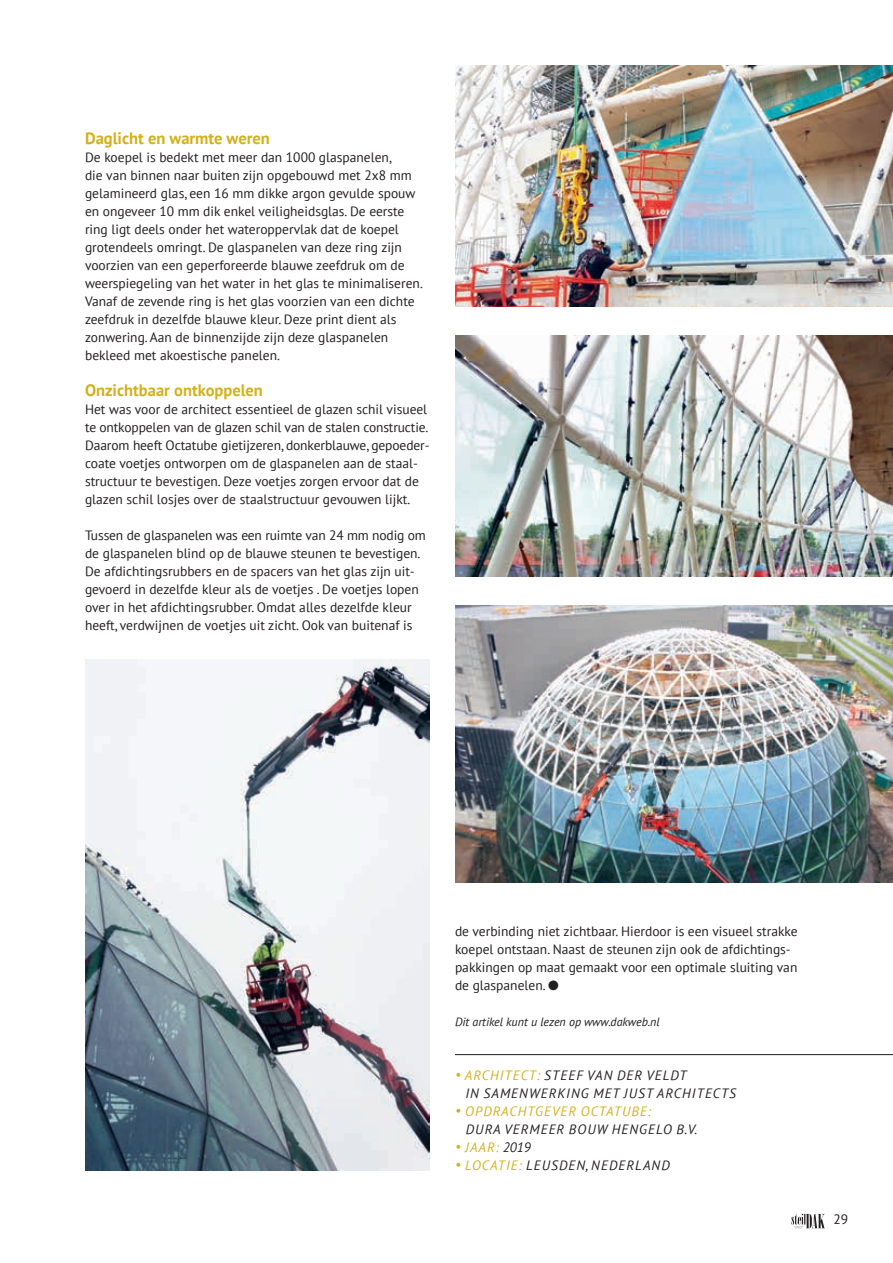
<style>
.page{position:relative;width:893px;height:1263px;background:#fff}
.page>*{position:absolute;margin:0;border:0;box-sizing:border-box;transform-origin:0 0}
.t1{font:700 16.5px "PT Sans";color:#d2b11a}
.t2{font:13.5px/18px "PT Sans";color:#231f20}
.t3{font:italic 13.5px/18px "PT Sans";letter-spacing:.08em;color:#231f20}
.t4{font:italic 13.5px "PT Sans";letter-spacing:.08em;color:#d2b11a}
.t5{font:italic 13.5px "PT Sans";letter-spacing:.04em;color:#d2b11a}
.t6{font:italic 12px "PT Sans";color:#231f20}
.s1{color:#d2b11a}
.s2{color:#231f20}
</style>
<div class="page">
<svg style="left:791px;top:1214px;width:34px;height:14px"></svg>
<img style="left:455px;top:65px;width:438px;height:241px">
<img style="left:455px;top:335px;width:438px;height:241px">
<img style="left:85px;top:660px;width:344px;height:510px">
<img style="left:455px;top:605px;width:438px;height:277px">
<hr style="left:455px;top:1054px;width:438px;height:1px;background:#231f20">
<p class="t1" style="left:85px;top:127px;width:186px">Daglicht en warmte weren</p>
<p class="t2" style="left:85px;top:148px;width:339px">De koepel is bedekt met meer dan 1000 glaspanelen,<br>die van binnen naar buiten zijn opgebouwd met 2x8 mm gelamineerd glas, een 16 mm dikke argon gevulde spouw en ongeveer 10 mm dik enkel veiligheidsglas. De eerste ring ligt deels onder het wateroppervlak dat de koepel grotendeels omringt. De glaspanelen van deze ring zijn voorzien van een geperforeerde blauwe zeefdruk om de weerspiegeling van het water in het glas te minimaliseren.<br>Vanaf de zevende ring is het glas voorzien van een dichte zeefdruk in dezelfde blauwe kleur. Deze print dient als zonwering. Aan de binnenzijde zijn deze glaspanelen bekleed met akoestische panelen.</p>
<p class="t1" style="left:85px;top:379px;width:179px">Onzichtbaar ontkoppelen</p>
<p class="t2" style="left:85px;top:400px;width:346px">Het was voor de architect essentieel de glazen schil visueel te ontkoppelen van de glazen schil van de stalen constructie.<br>Daarom heeft Octatube gietijzeren, donkerblauwe, gepoeder&shy;coate voetjes ontworpen om de glaspanelen aan de staal&shy;structuur te bevestigen. Deze voetjes zorgen ervoor dat de glazen schil losjes over de staalstructuur gevouwen lijkt.</p>
<p class="t2" style="left:85px;top:526px;width:342px">Tussen de glaspanelen was een ruimte van 24 mm nodig om de glaspanelen blind op de blauwe steunen te bevestigen.<br>De afdichtingsrubbers en de spacers van het glas zijn uit&shy;gevoerd in dezelfde kleur als de voetjes . De voetjes lopen over in het afdichtingsrubber. Omdat alles dezelfde kleur heeft, verdwijnen de voetjes uit zicht. Ook van buitenaf is</p>
<p class="t2" style="left:455px;top:922px;width:344px">de verbinding niet zichtbaar. Hierdoor is een visueel strakke koepel ontstaan. Naast de steunen zijn ook de afdichtings&shy;pakkingen op maat gemaakt voor een optimale sluiting van de glaspanelen. ●</p>
<p class="t6" style="left:455px;top:1014px;width:206px">Dit artikel kunt u lezen op www.dakweb.nl</p>
<p class="t3" style="left:465px;top:1066px;width:272px;text-indent:-10px"><span class="s1">• ARCHITECT:</span> STEEF VAN DER VELDT<br>IN SAMENWERKING MET JUST ARCHITECTS</p>
<p class="t4" style="left:455px;top:1103px;width:198px">• OPDRACHTGEVER OCTATUBE:</p>
<p class="t3" style="left:466px;top:1120px;width:233px">DURA VERMEER BOUW HENGELO B.V.</p>
<p class="t5" style="left:455px;top:1139px;width:77px">• JAAR: <span class="s2">2019</span></p>
<p class="t3" style="left:455px;top:1156px;width:216px"><span class="s1">• LOCATIE:</span> LEUSDEN, NEDERLAND</p>
<p class="t2" style="left:833px;top:1210px;width:16px">29</p>
</div>
